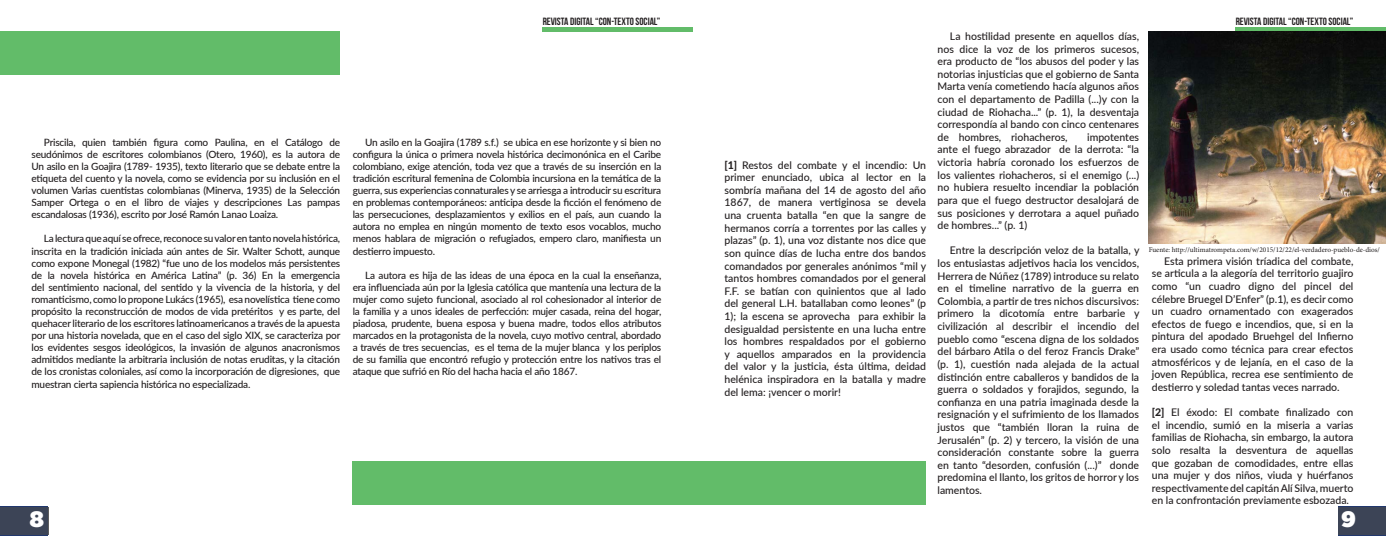
<style>
.page{position:relative;width:1386px;height:536px;background:#fff}
.page>*{position:absolute;margin:0;border:0;box-sizing:border-box;transform-origin:0 0}
.t1{font:900 22.31px "Gotham";color:#fff}
.t2{font:500 10.5px/12.6px "Lato";color:#231f20;text-align:justify}
.t3{font:700 10.5px "Bebas Neue";color:#231f20}
.t4{font:500 10.06px/12.1px "Lato";letter-spacing:-.02em;color:#231f20;text-align:justify}
.t5{font:7.26px "Minion Pro";color:#231f20}
.s1{font-weight:800}
</style>
<div class="page">
<div style="left:1px;top:506px;width:47px;height:30px;background:#21386e"></div>
<div style="left:0;top:507px;width:49px;height:28px;background:#3c4456"></div>
<div style="left:1338px;top:506px;width:47px;height:30px;background:#21386e"></div>
<div style="left:1338px;top:507px;width:48px;height:28px;background:#3c4456"></div>
<div style="left:0;top:32px;width:340px;height:43px;background:#62bc69"></div>
<div style="left:353px;top:460px;width:573px;height:44px;background:#62bc69"></div>
<div style="left:543px;top:27px;width:150px;height:5px;background:#62bc69"></div>
<div style="left:1236px;top:27px;width:150px;height:5px;background:#62bc69"></div>
<img style="left:1149px;top:32px;width:237px;height:211px">
<p class="t4" style="left:32px;top:136px;width:310px;text-indent:12px">Priscila, quien también figura como Paulina, en el Catálogo de seudónimos de escritores colombianos (Otero, 1960), es la autora de Un asilo en la Goajira (1789- 1935), texto literario que se debate entre la etiqueta del cuento y la novela, como se evidencia por su inclusión en el volumen Varias cuentistas colombianas (Minerva, 1935) de la Selección Samper Ortega o en el libro de viajes y descripciones Las pampas escandalosas (1936), escrito por José Ramón Lanao Loaiza.</p>
<p class="t4" style="left:32px;top:232px;width:310px;text-indent:12px">La lectura que aquí se ofrece, reconoce su valor en tanto novela histórica, inscrita en la tradición iniciada aún antes de Sir. Walter Schott, aunque como expone Monegal (1982) “fue uno de los modelos más persistentes de la novela histórica en América Latina” (p. 36) En la emergencia del sentimiento nacional, del sentido y la vivencia de la historia, y del romanticismo, como lo propone Lukács (1965), esa novelística tiene como propósito la reconstrucción de modos de vida pretéritos y es parte, del quehacer literario de los escritores latinoamericanos a través de la apuesta por una historia novelada, que en el caso del siglo XIX, se caracteriza por los evidentes sesgos ideológicos, la invasión de algunos anacronismos admitidos mediante la arbitraria inclusión de notas eruditas, y la citación de los cronistas coloniales, así como la incorporación de digresiones, que muestran cierta sapiencia histórica no especializada.</p>
<p class="t3" style="left:543px;top:16px;width:119px">REVISTA DIGITAL “CON-TEXTO SOCIAL”</p>
<p class="t3" style="left:1236px;top:16px;width:119px">REVISTA DIGITAL “CON-TEXTO SOCIAL”</p>
<p class="t2" style="left:938px;top:29px;width:203px;text-indent:12px">La hostilidad presente en aquellos días, nos dice la voz de los primeros sucesos, era producto de “los abusos del poder y las notorias injusticias que el gobierno de Santa Marta venía cometiendo hacía algunos años con el departamento de Padilla (...)y con la ciudad de Riohacha...” (p. 1), la desventaja correspondía al bando con cinco centenares de hombres, riohacheros,</p>
<p class="t2" style="left:938px;top:130px;width:203px;text-indent:150px">impotentes ante el fuego abrazador de la derrota: “la victoria habría coronado los esfuerzos de los valientes riohacheros, si el enemigo (...) no hubiera resuelto incendiar la población para que el fuego destructor desalojará de sus posiciones y derrotara a aquel puñado de hombres...” (p. 1)</p>
<p class="t2" style="left:938px;top:244px;width:203px;text-indent:12px">Entre la descripción veloz de la batalla, y los entusiastas adjetivos hacia los vencidos, Herrera de Núñez (1789) introduce su relato en el timeline narrativo de la guerra en Colombia, a partir de tres nichos discursivos: primero la dicotomía entre barbarie y civilización al describir el incendio del pueblo como “escena digna de los soldados del bárbaro Atila o del feroz Francis Drake” (p. 1), cuestión nada alejada de la actual distinción entre caballeros y bandidos de la guerra o soldados y forajidos, segundo, la confianza en una patria imaginada desde la resignación y el sufrimiento de los llamados justos que “también lloran la ruina de Jerusalén” (p. 2) y tercero, la visión de una consideración constante sobre la guerra en tanto “desorden, confusión (...)” donde predomina el llanto, los gritos de horror y los lamentos.</p>
<p class="t2" style="left:1152px;top:254px;width:203px;text-indent:12px">Esta primera visión tríadica del combate, se articula a la alegoría del territorio guajiro como “un cuadro digno del pincel del célebre Bruegel D’Enfer” (p.1), es decir como un cuadro ornamentado con exagerados efectos de fuego e incendios, que, si en la pintura del apodado Bruehgel del Infierno era usado como técnica para crear efectos atmosféricos y de lejanía, en el caso de la joven República, recrea ese sentimiento de destierro y soledad tantas veces narrado.</p>
<p class="t4" style="left:353px;top:136px;width:310px;text-indent:12px">Un asilo en la Goajira (1789 s.f.) se ubica en ese horizonte y si bien no configura la única o primera novela histórica decimonónica en el Caribe colombiano, exige atención, toda vez que a través de su inserción en la tradición escritural femenina de Colombia incursiona en la temática de la guerra, sus experiencias connaturales y se arriesga a introducir su escritura en problemas contemporáneos: anticipa desde la ficción el fenómeno de las persecuciones, desplazamientos y exilios en el país, aun cuando la autora no emplea en ningún momento de texto esos vocablos, mucho menos hablara de migración o refugiados, empero claro, manifiesta un destierro impuesto.</p>
<p class="t4" style="left:353px;top:268px;width:310px;text-indent:12px">La autora es hija de las ideas de una época en la cual la enseñanza, era influenciada aún por la Iglesia católica que mantenía una lectura de la mujer como sujeto funcional, asociado al rol cohesionador al interior de la familia y a unos ideales de perfección: mujer casada, reina del hogar, piadosa, prudente, buena esposa y buena madre, todos ellos atributos marcados en la protagonista de la novela, cuyo motivo central, abordado a través de tres secuencias, es el tema de la mujer blanca y los periplos de su familia que encontró refugio y protección entre los nativos tras el ataque que sufrió en Río del hacha hacia el año 1867.</p>
<p class="t2" style="left:724px;top:158px;width:203px"><span class="s1">[1]</span> Restos del combate y el incendio: Un primer enunciado, ubica al lector en la sombría mañana del 14 de agosto del año 1867, de manera vertiginosa se devela una cruenta batalla “en que la sangre de hermanos corría a torrentes por las calles y plazas” (p. 1), una voz distante nos dice que son quince días de lucha entre dos bandos comandados por generales anónimos “mil y tantos hombres comandados por el general F.F. se batían con quinientos que al lado del general L.H. batallaban como leones” (p 1); la escena se aprovecha para exhibir la desigualdad persistente en una lucha entre los hombres respaldados por el gobierno y aquellos amparados en la providencia del valor y la justicia, ésta última, deidad helénica inspiradora en la batalla y madre del lema: ¡vencer o morir!</p>
<p class="t5" style="left:1149px;top:245px;width:233px">Fuente: http://ultimatrompeta.com/w/2015/12/22/el-verdadero-pueblo-de-dios/</p>
<p class="t2" style="left:1152px;top:405px;width:203px"><span class="s1">[2]</span> El éxodo: El combate finalizado con el incendio, sumió en la miseria a varias familias de Riohacha, sin embargo, la autora solo resalta la desventura de aquellas que gozaban de comodidades, entre ellas una mujer y dos niños, viuda y huérfanos respectivamente del capitán Alí Silva, muerto en la confrontación previamente esbozada.</p>
<h1 class="t1" style="left:29px;top:503px;width:17px">48</h1>
<h1 class="t1" style="left:1341px;top:503px;width:16px">9</h1>
</div>
